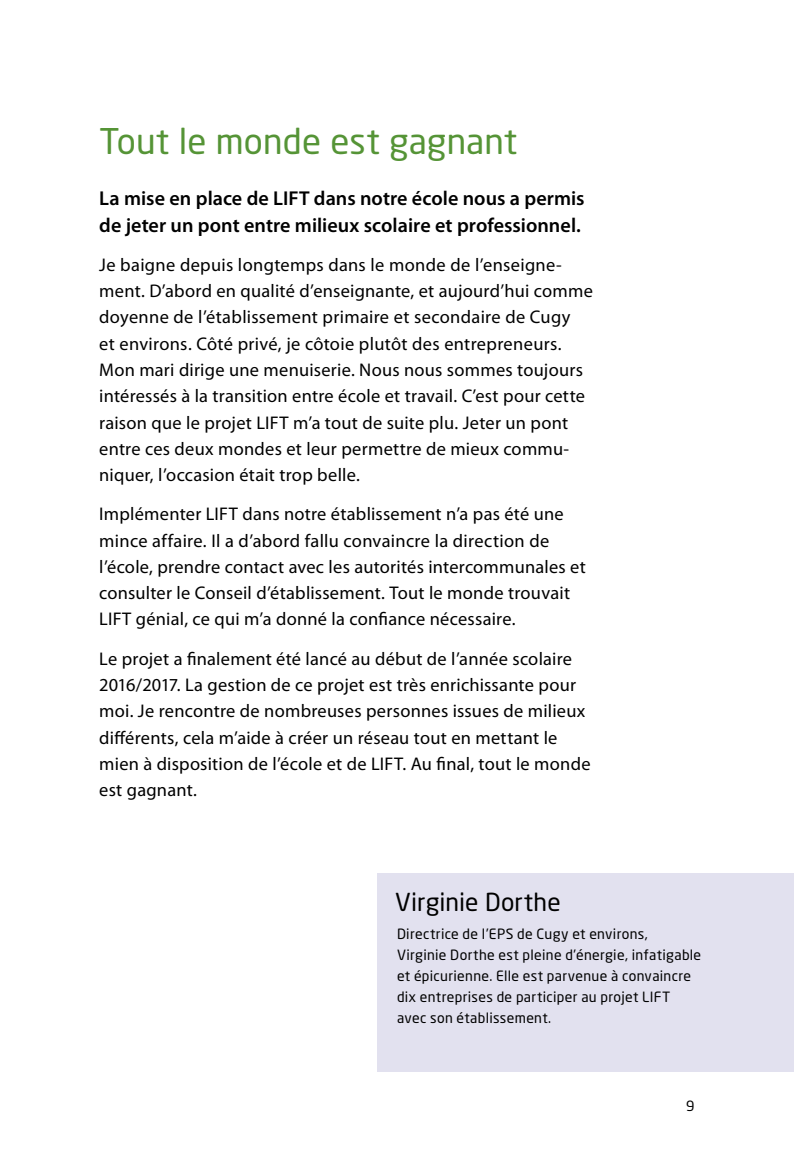
<style>
.page{position:relative;width:794px;height:1166px;background:#fff}
.page>*{position:absolute;margin:0;border:0;box-sizing:border-box;transform-origin:0 0}
.t1{font:35px "Neo Sans Pro";letter-spacing:.005em;color:#559436}
.t2{font:24.5px "Neo Sans Pro";letter-spacing:.005em;color:#000}
.t3{font:600 20.12px/26.2px "Myriad Pro";color:#000}
.t4{font:18.38px/26.2px "Myriad Pro";letter-spacing:.015em;color:#000}
.t5{font:14px/21px "Neo Sans Pro";letter-spacing:.02em;color:#000}
</style>
<div class="page">
<div style="left:378px;top:873px;width:416px;height:198px;background:#e2e1ef"></div>
<h1 class="t1" style="left:99px;top:119px;width:419px">Tout le monde est gagnant</h1>
<p class="t3" style="left:99px;top:185px;width:487px">La mise en place de LIFT dans notre école nous a permis de jeter un pont entre milieux scolaire et professionnel.</p>
<p class="t4" style="left:99px;top:251px;width:495px">Je baigne depuis longtemps dans le monde de l’enseigne&shy;ment. D’abord en qualité d’enseignante, et aujourd’hui comme doyenne de l’établissement primaire et secondaire de Cugy<br>et environs. Côté privé, je côtoie plutôt des entrepreneurs.<br>Mon mari dirige une menuiserie. Nous nous sommes toujours intéressés à la transition entre école et travail. C’est pour cette raison que le projet LIFT m’a tout de suite plu. Jeter un pont entre ces deux mondes et leur permettre de mieux commu&shy;niquer, l’occasion était trop belle.</p>
<p class="t4" style="left:99px;top:501px;width:488px">Implémenter LIFT dans notre établissement n’a pas été une mince affaire. Il a d’abord fallu convaincre la direction de l’école, prendre contact avec les autorités intercommunales et consulter le Conseil d’établissement. Tout le monde trouvait LIFT génial, ce qui m’a donné la confiance nécessaire.</p>
<p class="t4" style="left:99px;top:645px;width:493px">Le projet a finalement été lancé au début de l’année scolaire 2016/2017. La gestion de ce projet est très enrichissante pour moi. Je rencontre de nombreuses personnes issues de milieux différents, cela m’aide à créer un réseau tout en mettant le mien à disposition de l’école et de LIFT. Au final, tout le monde est gagnant.</p>
<h2 class="t2" style="left:395px;top:886px;width:167px">Virginie Dorthe</h2>
<p class="t5" style="left:397px;top:923px;width:306px">Directrice de l’EPS de Cugy et environs,<br>Virginie Dorthe est pleine d’énergie, infatigable et épicurienne. Elle est parvenue à convaincre dix entreprises de participer au projet LIFT avec son établissement.</p>
<p class="t5" style="left:686px;top:1095px;width:10px">9</p>
</div>
